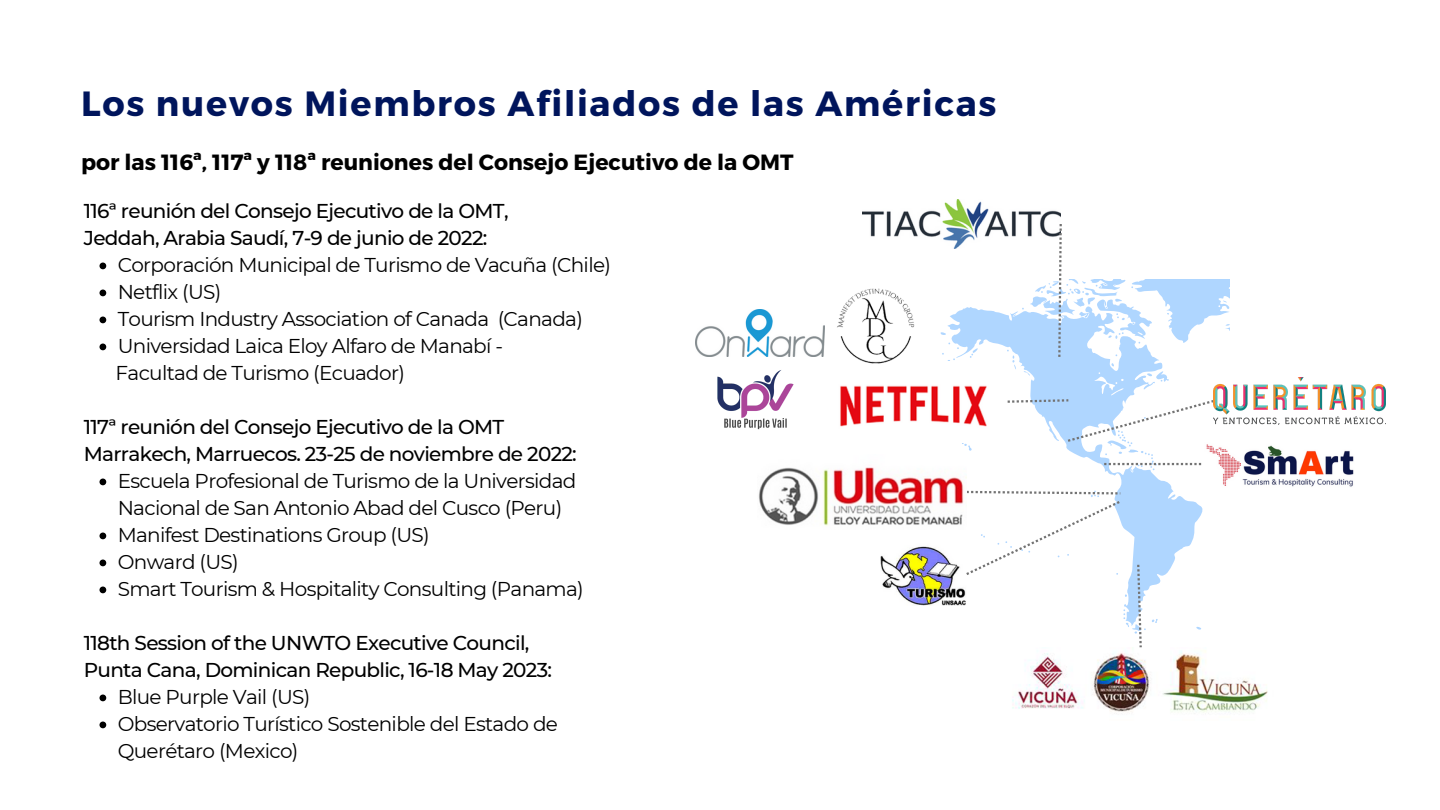
<style>
.page{position:relative;width:1440px;height:810px;background:#fff}
.page>*{position:absolute;margin:0;border:0;box-sizing:border-box;transform-origin:0 0}
.t1{font:700 35px "Montserrat";letter-spacing:.05em;color:#00155c}
.t2{font:700 22px "Montserrat";color:#000}
.t3{font:20px/27px "Montserrat";letter-spacing:-.035em;color:#000}
.t4{font:500 20px "Montserrat";letter-spacing:-.035em;color:#000}
</style>
<div class="page">
<svg style="left:100px;top:263px;width:6px;height:6px"></svg>
<svg style="left:100px;top:290px;width:6px;height:6px"></svg>
<svg style="left:100px;top:317px;width:6px;height:6px"></svg>
<svg style="left:100px;top:344px;width:6px;height:6px"></svg>
<svg style="left:100px;top:479px;width:6px;height:6px"></svg>
<svg style="left:100px;top:533px;width:6px;height:6px"></svg>
<svg style="left:100px;top:560px;width:6px;height:6px"></svg>
<svg style="left:100px;top:587px;width:6px;height:6px"></svg>
<svg style="left:100px;top:695px;width:6px;height:6px"></svg>
<svg style="left:100px;top:722px;width:6px;height:6px"></svg>
<svg style="left:940px;top:280px;width:290px;height:354px"></svg>
<img style="left:1012px;top:650px;width:256px;height:63px">
<img style="left:862px;top:200px;width:199px;height:48px">
<img style="left:840px;top:361px;width:167px;height:81px">
<svg style="left:967px;top:491px;width:154px;height:4px"></svg>
<svg style="left:1137px;top:565px;width:5px;height:82px"></svg>
<img style="left:759px;top:455px;width:208px;height:74px">
<svg style="left:1058px;top:224px;width:4px;height:133px"></svg>
<img style="left:695px;top:310px;width:129px;height:46px">
<img style="left:837px;top:288px;width:87px;height:86px">
<img style="left:1202px;top:441px;width:152px;height:46px">
<img style="left:880px;top:542px;width:87px;height:64px">
<svg style="left:1104px;top:463px;width:97px;height:2px"></svg>
<svg style="left:966px;top:501px;width:154px;height:74px"></svg>
<img style="left:717px;top:370px;width:77px;height:60px">
<svg style="left:1008px;top:399px;width:206px;height:43px"></svg>
<img style="left:1213px;top:378px;width:173px;height:46px">
<p class="t1" style="left:81px;top:81px;width:917px">Los nuevos Miembros Afiliados de las Américas</p>
<p class="t2" style="left:81px;top:148px;width:714px">por las 116ª, 117ª y 118ª reuniones del Consejo Ejecutivo de la OMT</p>
<p class="t4" style="left:84px;top:199px;width:426px">116ª reunión del Consejo Ejecutivo de la OMT,</p>
<p class="t4" style="left:84px;top:226px;width:405px">Jeddah, Arabia Saudí, 7-9 de junio de 2022:</p>
<p class="t3" style="left:118px;top:252px;width:495px">Corporación Municipal de Turismo de Vacuña (Chile)</p>
<p class="t3" style="left:118px;top:279px;width:105px">Netflix (US)</p>
<p class="t3" style="left:118px;top:306px;width:467px">Tourism Industry Association of Canada (Canada)</p>
<p class="t3" style="left:118px;top:333px;width:387px">Universidad Laica Eloy Alfaro de Manabí -</p>
<p class="t3" style="left:116px;top:360px;width:291px">Facultad de Turismo (Ecuador)</p>
<p class="t4" style="left:84px;top:415px;width:422px">117ª reunión del Consejo Ejecutivo de la OMT</p>
<p class="t4" style="left:84px;top:442px;width:495px">Marrakech, Marruecos. 23-25 de noviembre de 2022:</p>
<p class="t3" style="left:118px;top:468px;width:460px">Escuela Profesional de Turismo de la Universidad<br>Nacional de San Antonio Abad del Cusco (Peru)</p>
<p class="t3" style="left:118px;top:522px;width:314px">Manifest Destinations Group (US)</p>
<p class="t3" style="left:118px;top:549px;width:122px">Onward (US)</p>
<p class="t3" style="left:118px;top:576px;width:468px">Smart Tourism &amp; Hospitality Consulting (Panama)</p>
<p class="t4" style="left:84px;top:631px;width:447px">118th Session of the UNWTO Executive Council,</p>
<p class="t4" style="left:84px;top:658px;width:470px">Punta Cana, Dominican Republic, 16-18 May 2023:</p>
<p class="t3" style="left:118px;top:684px;width:194px">Blue Purple Vail (US)</p>
<p class="t3" style="left:118px;top:711px;width:442px">Observatorio Turístico Sostenible del Estado de<br>Querétaro (Mexico)</p>
</div>
